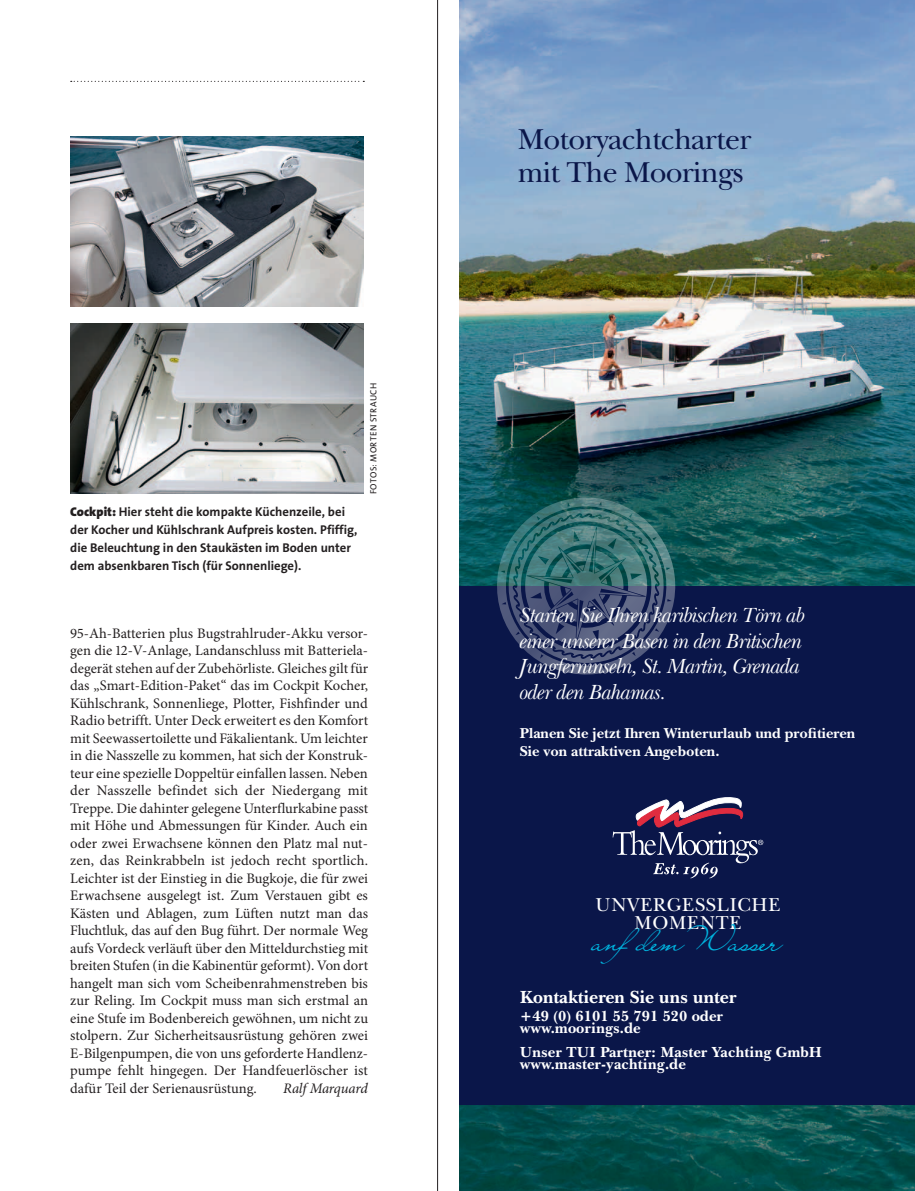
<style>
.page{position:relative;width:915px;height:1191px;background:#fff}
.page>*{position:absolute;margin:0;border:0;box-sizing:border-box;transform-origin:0 0}
.t1{font:31.5px "Liana";color:#00b4df}
.t2{font:30px/33px "New Baskerville Std";letter-spacing:-.025em;color:#0a1649}
.t3{font:italic 21px/25.5px "New Baskerville IT Cby BT";letter-spacing:-.04em;color:#fff}
.t4{font:19.5px/18px "New Baskerville Std";letter-spacing:.04em;color:#fff;text-align:center}
.t5{font:700 18px "New Baskerville IT Cby BT";letter-spacing:-.01em;color:#fff}
.t6{font:700 15px/12px "New Baskerville IT Cby BT";color:#fff}
.t7{font:700 15px/18px "New Baskerville Std";color:#fff}
.t8{font:14.55px/17.5px "Minion Pro";color:#231f20;text-align:justify}
.t9{font:italic 14.55px "Minion Pro";letter-spacing:-.015em;color:#231f20}
.t10{font:12.75px/18px "The Sans LP7 Bld";color:#231f20}
.t11{font:9px "The Sans LP5 Plain";letter-spacing:.04em;color:#231f20}
.s1{font-family:"The Sans LP9";font-weight:900}
</style>
<div class="page">
<hr style="left:437px;top:0;width:1px;height:1191px;background:#231f20">
<img style="left:70px;top:136px;width:294px;height:170px">
<img style="left:70px;top:323px;width:294px;height:170px">
<svg style="left:71px;top:81px;width:293px;height:1px"></svg>
<img style="left:459px;top:0;width:455px;height:586px">
<img style="left:459px;top:1104px;width:455px;height:87px">
<div style="left:459px;top:586px;width:455px;height:518px;background:#0a1649"></div>
<svg style="left:489px;top:497px;width:193px;height:178px"></svg>
<svg style="left:612px;top:797px;width:151px;height:81px"></svg>
<p class="t10" style="left:70px;top:503px;width:289px"><span class="s1">Cockpit:</span> Hier steht die kompakte Küchenzeile, bei der Kocher und Kühlschrank Aufpreis kosten. Pfiffig, die Beleuchtung in den Staukästen im Boden unter dem absenkbaren Tisch (für Sonnenliege).</p>
<p class="t11" style="left:367px;top:494px;width:113px;rotate:-90deg">Fotos: Morten Strauch</p>
<p class="t8" style="left:70px;top:624px;width:299px">95-Ah-Batterien plus Bugstrahlruder-Akku versor&shy;gen die 12-V-Anlage, Landanschluss mit Batteriela&shy;degerät stehen auf der Zubehörliste. Gleiches gilt für das „Smart-Edition-Paket“ das im Cockpit Kocher, Kühlschrank, Sonnenliege, Plotter, Fishfinder und Radio betrifft. Unter Deck erweitert es den Komfort mit Seewassertoilette und Fäkalientank. Um leichter in die Nasszelle zu kommen, hat sich der Konstruk&shy;teur eine spezielle Doppeltür einfallen lassen. Neben der Nasszelle befindet sich der Niedergang mit Treppe. Die dahinter gelegene Unterflurkabine passt mit Höhe und Abmessungen für Kinder. Auch ein oder zwei Erwachsene können den Platz mal nut&shy;zen, das Reinkrabbeln ist jedoch recht sportlich.<br>Leichter ist der Einstieg in die Bugkoje, die für zwei Erwachsene ausgelegt ist. Zum Verstauen gibt es Kästen und Ablagen, zum Lüften nutzt man das Fluchtluk, das auf den Bug führt. Der normale Weg aufs Vordeck verläuft über den Mitteldurchstieg mit breiten Stufen (in die Kabinentür geformt). Von dort hangelt man sich vom Scheibenrahmenstreben bis zur Reling. Im Cockpit muss man sich erstmal an eine Stufe im Bodenbereich gewöhnen, um nicht zu stolpern. Zur Sicherheitsausrüstung gehören zwei E-Bilgenpumpen, die von uns geforderte Handlenz&shy;pumpe fehlt hingegen. Der Handfeuerlöscher ist dafür Teil der Serienausrüstung.</p>
<p class="t9" style="left:283px;top:1078px;width:86px">Ralf Marquard</p>
<h2 class="t2" style="left:517px;top:123px;width:235px">Motoryachtcharter mit The Moorings</h2>
<h3 class="t3" style="left:519px;top:602px;width:287px">Starten Sie Ihren karibischen Törn ab einer unserer Basen in den Britischen<br>Jungferninseln, St. Martin, Grenada oder den Bahamas.</h3>
<p class="t7" style="left:519px;top:724px;width:337px">Planen Sie jetzt Ihren Winterurlaub und profitieren<br>Sie von attraktiven Angeboten.</p>
<h3 class="t4" style="left:595px;top:896px;width:186px">UNVERGESSLICHE<br>MOMENTE</h3>
<h1 class="t1" style="left:594px;top:921px;width:189px">anfdemWasser</h1>
<p class="t5" style="left:519px;top:985px;width:218px">Kontaktieren Sie uns unter</p>
<p class="t6" style="left:519px;top:1010px;width:205px">+49 (0) 6101 55 791 520 oder www.moorings.de</p>
<p class="t6" style="left:519px;top:1046px;width:303px">Unser TUI Partner: Master Yachting GmbH www.master-yachting.de</p>
</div>
